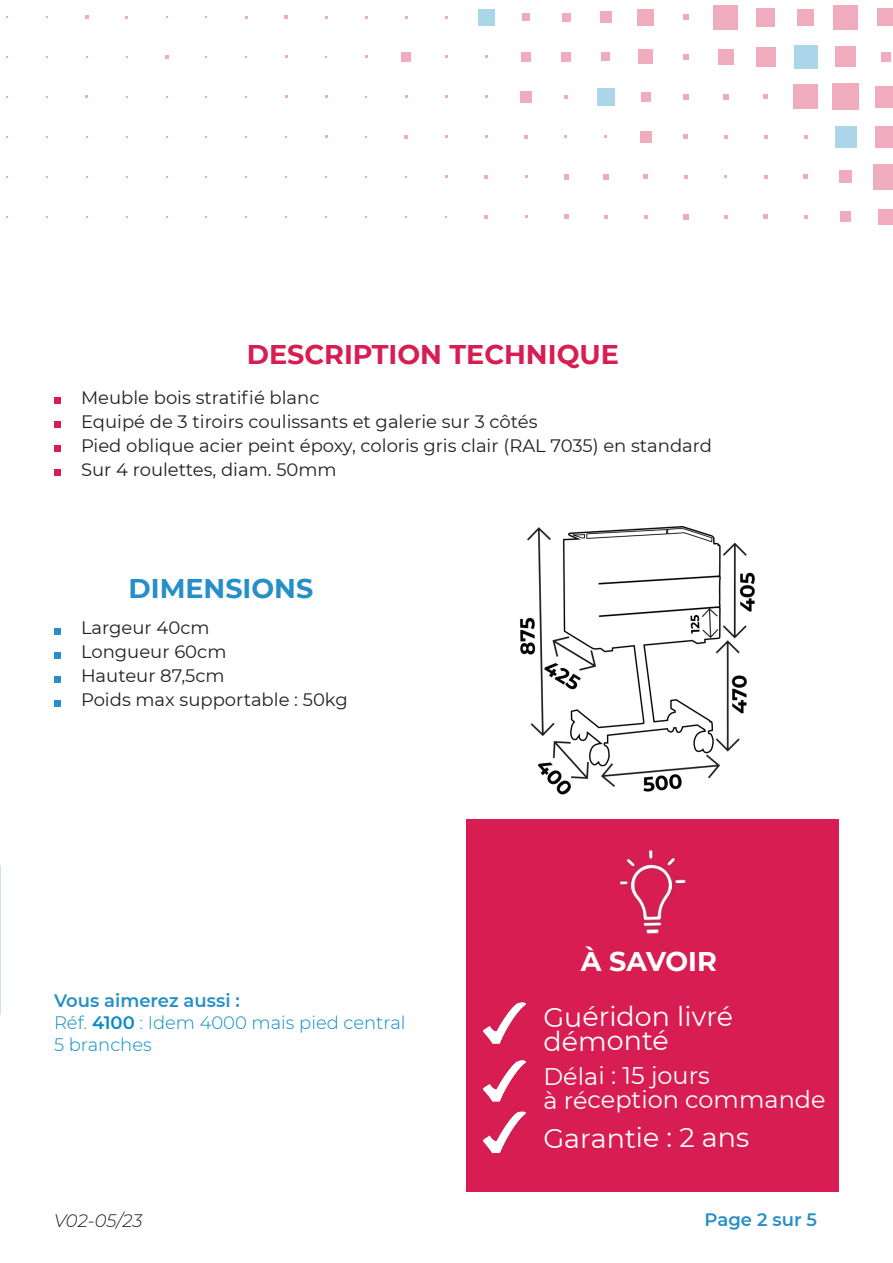
<style>
.page{position:relative;width:893px;height:1263px;background:#fff}
.page>*{position:absolute;margin:0;border:0;box-sizing:border-box;transform-origin:0 0}
.t1{font:27px "Montserrat";letter-spacing:-.005em;color:#fff}
.t2{font:700 27px "Montserrat";color:#d71d52}
.t3{font:700 27px "Montserrat";color:#278fc7}
.t4{font:700 27px "Montserrat";letter-spacing:-.005em;color:#fff}
.t5{font:24px "Montserrat";letter-spacing:-.005em;color:#fff}
.t6{font:18px "Montserrat";color:#231f20}
.t7{font:300 18px "Montserrat";color:#088cc4}
.TITRE_1{font:600 18px "Montserrat";color:#278fc7}
.t8{font:italic 300 18px "Montserrat";letter-spacing:-.005em;color:#231f20}
.s1{font-weight:600}
</style>
<div class="page">
<div style="left:878px;top:209px;width:14px;height:16px;background:#f0abbf"></div>
<div style="left:873px;top:164px;width:19px;height:25px;background:#f0abbf"></div>
<div style="left:875px;top:126px;width:17px;height:21px;background:#f0abbf"></div>
<div style="left:875px;top:86px;width:17px;height:22px;background:#f0abbf"></div>
<div style="left:881px;top:52px;width:9px;height:10px;background:#f0abbf"></div>
<div style="left:877px;top:8px;width:15px;height:18px;background:#f0abbf"></div>
<div style="left:840px;top:212px;width:11px;height:10px;background:#f0abbf"></div>
<div style="left:839px;top:171px;width:13px;height:12px;background:#f0abbf"></div>
<div style="left:835px;top:126px;width:21px;height:22px;background:#abd5e9"></div>
<div style="left:832px;top:84px;width:27px;height:26px;background:#f0abbf"></div>
<div style="left:835px;top:47px;width:21px;height:20px;background:#f0abbf"></div>
<div style="left:833px;top:5px;width:25px;height:24px;background:#f0abbf"></div>
<svg style="left:804px;top:215px;width:4px;height:4px"></svg>
<svg style="left:803px;top:175px;width:5px;height:4px"></svg>
<svg style="left:804px;top:135px;width:4px;height:4px"></svg>
<div style="left:793px;top:84px;width:25px;height:25px;background:#f0abbf"></div>
<div style="left:794px;top:45px;width:23px;height:24px;background:#abd5e9"></div>
<div style="left:797px;top:9px;width:17px;height:16px;background:#f0abbf"></div>
<svg style="left:763px;top:214px;width:5px;height:5px"></svg>
<svg style="left:764px;top:175px;width:4px;height:4px"></svg>
<svg style="left:764px;top:135px;width:4px;height:4px"></svg>
<svg style="left:764px;top:95px;width:4px;height:4px"></svg>
<div style="left:756px;top:47px;width:20px;height:20px;background:#f0abbf"></div>
<div style="left:756px;top:8px;width:19px;height:18px;background:#f0abbf"></div>
<svg style="left:724px;top:215px;width:3px;height:4px"></svg>
<svg style="left:724px;top:135px;width:3px;height:4px"></svg>
<svg style="left:723px;top:94px;width:5px;height:6px"></svg>
<div style="left:718px;top:49px;width:15px;height:16px;background:#f0abbf"></div>
<div style="left:713px;top:5px;width:25px;height:24px;background:#f0abbf"></div>
<svg style="left:683px;top:214px;width:5px;height:5px"></svg>
<svg style="left:684px;top:175px;width:4px;height:4px"></svg>
<svg style="left:684px;top:135px;width:4px;height:4px"></svg>
<svg style="left:683px;top:94px;width:5px;height:6px"></svg>
<svg style="left:683px;top:54px;width:5px;height:5px"></svg>
<svg style="left:683px;top:14px;width:6px;height:6px"></svg>
<svg style="left:644px;top:215px;width:4px;height:4px"></svg>
<svg style="left:644px;top:175px;width:4px;height:4px"></svg>
<div style="left:640px;top:131px;width:11px;height:11px;background:#f0abbf"></div>
<div style="left:641px;top:92px;width:9px;height:9px;background:#f0abbf"></div>
<div style="left:639px;top:50px;width:14px;height:14px;background:#f0abbf"></div>
<div style="left:638px;top:9px;width:16px;height:16px;background:#f0abbf"></div>
<svg style="left:604px;top:215px;width:4px;height:4px"></svg>
<svg style="left:603px;top:174px;width:6px;height:5px"></svg>
<div style="left:597px;top:88px;width:18px;height:18px;background:#abd5e9"></div>
<div style="left:602px;top:53px;width:8px;height:8px;background:#f0abbf"></div>
<div style="left:600px;top:11px;width:11px;height:12px;background:#f0abbf"></div>
<svg style="left:564px;top:214px;width:4px;height:5px"></svg>
<svg style="left:564px;top:174px;width:4px;height:5px"></svg>
<svg style="left:564px;top:95px;width:4px;height:4px"></svg>
<div style="left:561px;top:52px;width:9px;height:9px;background:#f0abbf"></div>
<div style="left:562px;top:13px;width:8px;height:8px;background:#f0abbf"></div>
<svg style="left:524px;top:135px;width:4px;height:3px"></svg>
<div style="left:520px;top:91px;width:12px;height:11px;background:#f0abbf"></div>
<div style="left:521px;top:52px;width:10px;height:10px;background:#f0abbf"></div>
<div style="left:522px;top:13px;width:8px;height:8px;background:#f0abbf"></div>
<svg style="left:484px;top:215px;width:4px;height:4px"></svg>
<svg style="left:484px;top:175px;width:4px;height:3px"></svg>
<div style="left:478px;top:9px;width:16px;height:16px;background:#abd5e9"></div>
<svg style="left:404px;top:135px;width:4px;height:4px"></svg>
<div style="left:401px;top:52px;width:10px;height:10px;background:#f0abbf"></div>
<svg style="left:285px;top:15px;width:3px;height:4px"></svg>
<svg style="left:165px;top:55px;width:3px;height:4px"></svg>
<svg style="left:85px;top:15px;width:3px;height:4px"></svg>
<svg style="left:54px;top:628px;width:6px;height:6px"></svg>
<svg style="left:54px;top:652px;width:6px;height:6px"></svg>
<svg style="left:54px;top:676px;width:6px;height:6px"></svg>
<svg style="left:54px;top:700px;width:6px;height:6px"></svg>
<svg style="left:54px;top:398px;width:6px;height:6px"></svg>
<svg style="left:54px;top:422px;width:6px;height:6px"></svg>
<svg style="left:54px;top:446px;width:6px;height:6px"></svg>
<svg style="left:54px;top:470px;width:6px;height:6px"></svg>
<div style="left:467px;top:820px;width:372px;height:372px;background:#d71d52"></div>
<img style="left:620px;top:850px;width:66px;height:84px">
<img style="left:483px;top:1002px;width:43px;height:42px">
<img style="left:483px;top:1111px;width:43px;height:42px">
<img style="left:483px;top:1060px;width:43px;height:42px">
<img style="left:520px;top:526px;width:235px;height:269px">
<p class="t2" style="left:247px;top:335px;width:374px">DESCRIPTION TECHNIQUE</p>
<p class="t6" style="left:81px;top:385px;width:240px">Meuble bois stratifié blanc</p>
<p class="t6" style="left:81px;top:409px;width:458px">Equipé de 3 tiroirs coulissants et galerie sur 3 côtés</p>
<p class="t6" style="left:81px;top:433px;width:633px">Pied oblique acier peint époxy, coloris gris clair (RAL 7035) en standard</p>
<p class="t6" style="left:81px;top:457px;width:257px">Sur 4 roulettes, diam. 50mm</p>
<p class="t3" style="left:128px;top:568px;width:186px">DIMENSIONS</p>
<p class="t6" style="left:81px;top:615px;width:130px">Largeur 40cm</p>
<p class="t6" style="left:81px;top:639px;width:147px">Longueur 60cm</p>
<p class="t6" style="left:81px;top:663px;width:145px">Hauteur 87,5cm</p>
<p class="t6" style="left:81px;top:687px;width:268px">Poids max supportable : 50kg</p>
<p class="TITRE_1" style="left:54px;top:988px;width:187px">Vous aimerez aussi :</p>
<p class="t7" style="left:54px;top:1010px;width:353px">Réf. <span class="s1">4100</span> : Idem 4000 mais pied central</p>
<p class="t7" style="left:54px;top:1032px;width:99px">5 branches</p>
<p class="t4" style="left:581px;top:942px;width:138px">À SAVOIR</p>
<p class="t1" style="left:543px;top:998px;width:191px">Guéridon livré</p>
<p class="t1" style="left:543px;top:1022px;width:127px">démonté</p>
<p class="t5" style="left:543px;top:1059px;width:168px">Délai : 15 jours</p>
<p class="t5" style="left:543px;top:1083px;width:284px">à réception commande</p>
<p class="t1" style="left:543px;top:1119px;width:207px">Garantie : 2 ans</p>
<p class="t8" style="left:54px;top:1208px;width:90px">V02-05/23</p>
<p class="TITRE_1" style="left:705px;top:1207px;width:114px">Page 2 sur 5</p>
</div>
